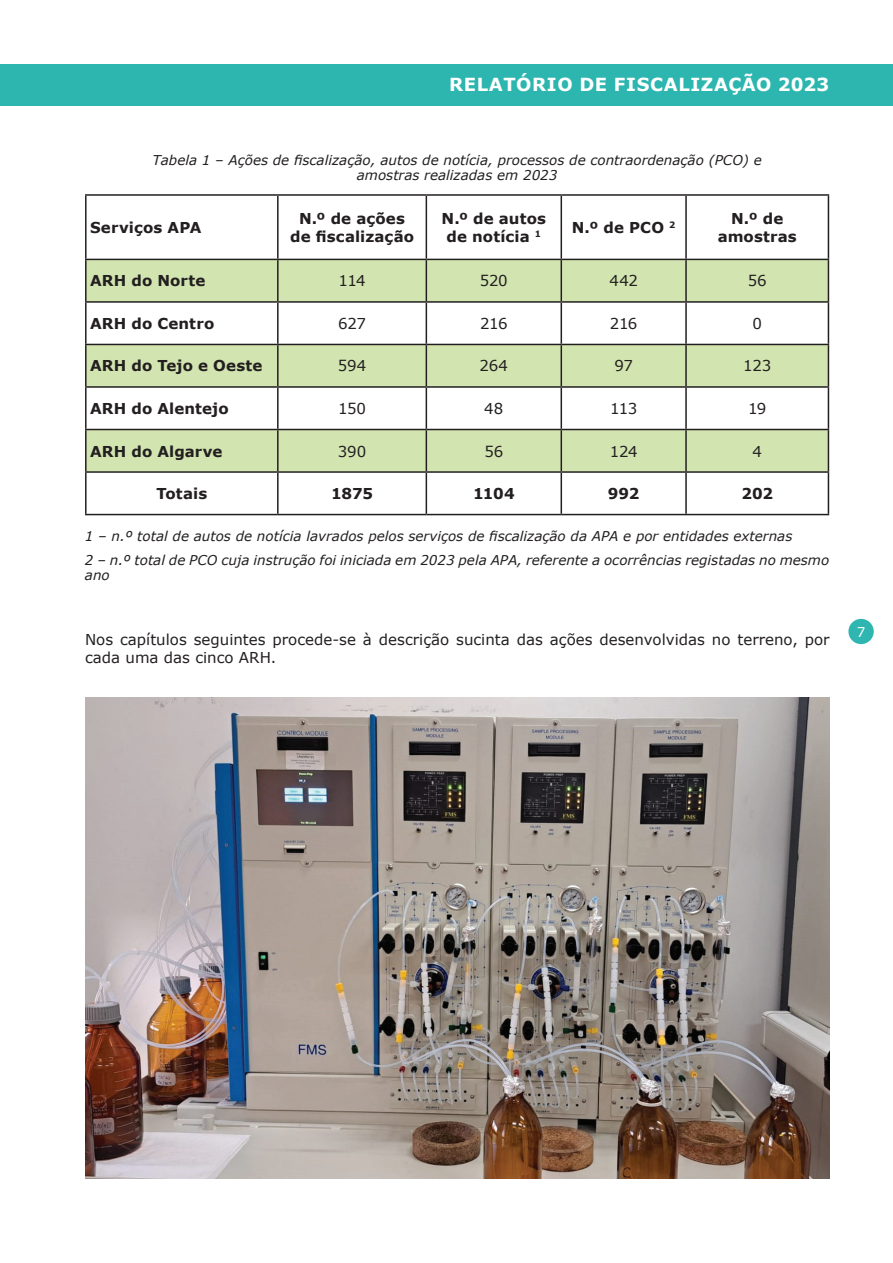
<style>
.page{position:relative;width:893px;height:1263px;background:#fff}
.page>*{position:absolute;margin:0;border:0;box-sizing:border-box;transform-origin:0 0}
.t1{font:700 18px "Verdana";letter-spacing:.035em;color:#fff}
.t2{font:700 15px/18px "Verdana";letter-spacing:.005em;color:#231f20;text-align:center}
.t3{font:15px/18px "Verdana";color:#231f20}
.t4{font:italic 13.5px/15px "Verdana";color:#231f20;text-align:center}
.t5{font:13.5px "Verdana";color:#fff}
</style>
<div class="page">
<div style="left:0;top:65px;width:893px;height:41px;background:#2cb6af"></div>
<div style="left:848px;top:619px;width:26px;height:25px;background:#2fb6b0;border-radius:50%"></div>
<svg style="left:87px;top:260px;width:741px;height:211px;fill:#d2e5b0"></svg>
<hr style="left:85px;top:194px;width:193px;height:2px;background:#231f20">
<hr style="left:85px;top:196px;width:2px;height:63px;background:#231f20">
<hr style="left:278px;top:194px;width:148px;height:2px;background:#231f20">
<hr style="left:277px;top:196px;width:2px;height:63px;background:#231f20">
<hr style="left:426px;top:194px;width:135px;height:2px;background:#231f20">
<hr style="left:426px;top:196px;width:1px;height:63px;background:#231f20">
<hr style="left:561px;top:194px;width:125px;height:2px;background:#231f20">
<hr style="left:561px;top:196px;width:1px;height:63px;background:#231f20">
<hr style="left:686px;top:194px;width:143px;height:2px;background:#231f20">
<hr style="left:685px;top:196px;width:2px;height:63px;background:#231f20">
<hr style="left:828px;top:196px;width:1px;height:63px;background:#231f20">
<hr style="left:85px;top:259px;width:193px;height:1px;background:#231f20">
<hr style="left:85px;top:260px;width:2px;height:41px;background:#231f20">
<hr style="left:278px;top:259px;width:148px;height:1px;background:#231f20">
<hr style="left:277px;top:260px;width:2px;height:41px;background:#231f20">
<hr style="left:426px;top:259px;width:135px;height:1px;background:#231f20">
<hr style="left:426px;top:260px;width:1px;height:41px;background:#231f20">
<hr style="left:561px;top:259px;width:125px;height:1px;background:#231f20">
<hr style="left:561px;top:260px;width:1px;height:41px;background:#231f20">
<hr style="left:686px;top:259px;width:143px;height:1px;background:#231f20">
<hr style="left:685px;top:260px;width:2px;height:41px;background:#231f20">
<hr style="left:828px;top:260px;width:1px;height:41px;background:#231f20">
<hr style="left:85px;top:301px;width:193px;height:2px;background:#231f20">
<hr style="left:85px;top:303px;width:2px;height:41px;background:#231f20">
<hr style="left:278px;top:301px;width:148px;height:2px;background:#231f20">
<hr style="left:277px;top:303px;width:2px;height:41px;background:#231f20">
<hr style="left:426px;top:301px;width:135px;height:2px;background:#231f20">
<hr style="left:426px;top:303px;width:1px;height:41px;background:#231f20">
<hr style="left:561px;top:301px;width:125px;height:2px;background:#231f20">
<hr style="left:561px;top:303px;width:1px;height:41px;background:#231f20">
<hr style="left:686px;top:301px;width:143px;height:2px;background:#231f20">
<hr style="left:685px;top:303px;width:2px;height:41px;background:#231f20">
<hr style="left:828px;top:303px;width:1px;height:41px;background:#231f20">
<hr style="left:85px;top:344px;width:193px;height:1px;background:#231f20">
<hr style="left:85px;top:345px;width:2px;height:41px;background:#231f20">
<hr style="left:278px;top:344px;width:148px;height:1px;background:#231f20">
<hr style="left:277px;top:345px;width:2px;height:41px;background:#231f20">
<hr style="left:426px;top:344px;width:135px;height:1px;background:#231f20">
<hr style="left:426px;top:345px;width:1px;height:41px;background:#231f20">
<hr style="left:561px;top:344px;width:125px;height:1px;background:#231f20">
<hr style="left:561px;top:345px;width:1px;height:41px;background:#231f20">
<hr style="left:686px;top:344px;width:143px;height:1px;background:#231f20">
<hr style="left:685px;top:345px;width:2px;height:41px;background:#231f20">
<hr style="left:828px;top:345px;width:1px;height:41px;background:#231f20">
<hr style="left:85px;top:386px;width:193px;height:2px;background:#231f20">
<hr style="left:85px;top:388px;width:2px;height:41px;background:#231f20">
<hr style="left:278px;top:386px;width:148px;height:2px;background:#231f20">
<hr style="left:277px;top:388px;width:2px;height:41px;background:#231f20">
<hr style="left:426px;top:386px;width:135px;height:2px;background:#231f20">
<hr style="left:426px;top:388px;width:1px;height:41px;background:#231f20">
<hr style="left:561px;top:386px;width:125px;height:2px;background:#231f20">
<hr style="left:561px;top:388px;width:1px;height:41px;background:#231f20">
<hr style="left:686px;top:386px;width:143px;height:2px;background:#231f20">
<hr style="left:685px;top:388px;width:2px;height:41px;background:#231f20">
<hr style="left:828px;top:388px;width:1px;height:41px;background:#231f20">
<hr style="left:85px;top:429px;width:193px;height:1px;background:#231f20">
<hr style="left:85px;top:430px;width:2px;height:41px;background:#231f20">
<hr style="left:278px;top:429px;width:148px;height:1px;background:#231f20">
<hr style="left:277px;top:430px;width:2px;height:41px;background:#231f20">
<hr style="left:426px;top:429px;width:135px;height:1px;background:#231f20">
<hr style="left:426px;top:430px;width:1px;height:41px;background:#231f20">
<hr style="left:561px;top:429px;width:125px;height:1px;background:#231f20">
<hr style="left:561px;top:430px;width:1px;height:41px;background:#231f20">
<hr style="left:686px;top:429px;width:143px;height:1px;background:#231f20">
<hr style="left:685px;top:430px;width:2px;height:41px;background:#231f20">
<hr style="left:828px;top:430px;width:1px;height:41px;background:#231f20">
<hr style="left:85px;top:471px;width:193px;height:2px;background:#231f20">
<hr style="left:85px;top:473px;width:2px;height:41px;background:#231f20">
<hr style="left:278px;top:471px;width:148px;height:2px;background:#231f20">
<hr style="left:277px;top:473px;width:2px;height:41px;background:#231f20">
<hr style="left:426px;top:471px;width:135px;height:2px;background:#231f20">
<hr style="left:426px;top:473px;width:1px;height:41px;background:#231f20">
<hr style="left:561px;top:471px;width:125px;height:2px;background:#231f20">
<hr style="left:561px;top:473px;width:1px;height:41px;background:#231f20">
<hr style="left:686px;top:471px;width:143px;height:2px;background:#231f20">
<hr style="left:685px;top:473px;width:2px;height:41px;background:#231f20">
<hr style="left:828px;top:473px;width:1px;height:41px;background:#231f20">
<hr style="left:85px;top:514px;width:193px;height:1px;background:#231f20">
<hr style="left:278px;top:514px;width:148px;height:1px;background:#231f20">
<hr style="left:426px;top:514px;width:135px;height:1px;background:#231f20">
<hr style="left:561px;top:514px;width:125px;height:1px;background:#231f20">
<hr style="left:686px;top:514px;width:143px;height:1px;background:#231f20">
<img style="left:85px;top:698px;width:744px;height:480px">
<h1 class="t1" style="left:449px;top:72px;width:382px">RELATÓRIO DE FISCALIZAÇÃO 2023</h1>
<p class="t4" style="left:152px;top:152px;width:611px">Tabela 1 – Ações de fiscalização, autos de notícia, processos de contraordenação (PCO) e amostras realizadas em 2023</p>
<p class="t2" style="left:90px;top:218px;width:113px">Serviços APA</p>
<p class="t2" style="left:290px;top:209px;width:125px">N.º de ações de fiscalização</p>
<p class="t2" style="left:442px;top:209px;width:106px">N.º de autos de notícia <sup>1</sup></p>
<p class="t2" style="left:572px;top:218px;width:105px">N.º de PCO <sup>2</sup></p>
<p class="t2" style="left:718px;top:209px;width:81px">N.º de amostras</p>
<p class="t2" style="left:90px;top:272px;width:117px">ARH do Norte</p>
<p class="t3" style="left:339px;top:272px;width:28px">114</p>
<p class="t3" style="left:480px;top:272px;width:30px">520</p>
<p class="t3" style="left:609px;top:272px;width:30px">442</p>
<p class="t3" style="left:748px;top:272px;width:21px">56</p>
<p class="t2" style="left:90px;top:314px;width:126px">ARH do Centro</p>
<p class="t3" style="left:338px;top:314px;width:30px">627</p>
<p class="t3" style="left:480px;top:314px;width:29px">216</p>
<p class="t3" style="left:610px;top:314px;width:29px">216</p>
<p class="t3" style="left:752px;top:314px;width:11px">0</p>
<p class="t2" style="left:90px;top:357px;width:174px">ARH do Tejo e Oeste</p>
<p class="t3" style="left:338px;top:357px;width:30px">594</p>
<p class="t3" style="left:480px;top:357px;width:30px">264</p>
<p class="t3" style="left:614px;top:357px;width:20px">97</p>
<p class="t3" style="left:743px;top:357px;width:30px">123</p>
<p class="t2" style="left:90px;top:399px;width:140px">ARH do Alentejo</p>
<p class="t3" style="left:338px;top:399px;width:30px">150</p>
<p class="t3" style="left:484px;top:399px;width:21px">48</p>
<p class="t3" style="left:610px;top:399px;width:29px">113</p>
<p class="t3" style="left:748px;top:399px;width:20px">19</p>
<p class="t2" style="left:90px;top:442px;width:134px">ARH do Algarve</p>
<p class="t3" style="left:338px;top:442px;width:30px">390</p>
<p class="t3" style="left:484px;top:442px;width:21px">56</p>
<p class="t3" style="left:610px;top:442px;width:29px">124</p>
<p class="t3" style="left:752px;top:442px;width:11px">4</p>
<p class="t2" style="left:156px;top:484px;width:52px">Totais</p>
<p class="t2" style="left:331px;top:484px;width:43px">1875</p>
<p class="t2" style="left:473px;top:484px;width:43px">1104</p>
<p class="t2" style="left:608px;top:484px;width:33px">992</p>
<p class="t2" style="left:741px;top:484px;width:33px">202</p>
<p class="t4" style="left:85px;top:524px;width:746px;line-height:23.5px;text-align:left">1 – n.º total de autos de notícia lavrados pelos serviços de fiscalização da APA e por entidades externas<br>2 – n.º total de PCO cuja instrução foi iniciada em 2023 pela APA, referente a ocorrências registadas no mesmo</p>
<p class="t4" style="left:85px;top:567px;width:26px">ano</p>
<p class="t3" style="left:85px;top:630px;width:746px">Nos capítulos seguintes procede-se à descrição sucinta das ações desenvolvidas no terreno, por cada uma das cinco ARH.</p>
<p class="t5" style="left:857px;top:622px;width:10px">7</p>
</div>
